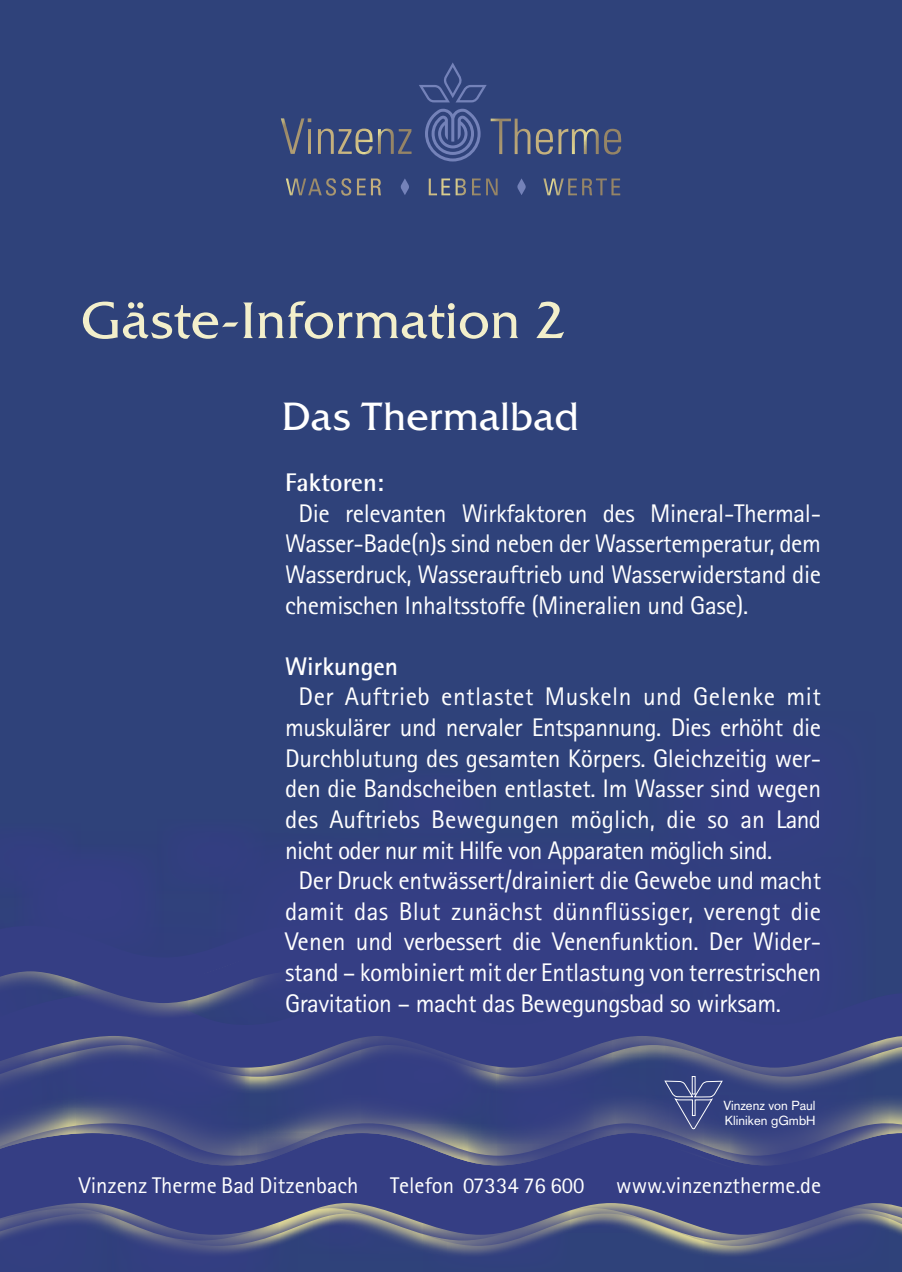
<style>
.page{position:relative;width:902px;height:1272px;background:#fff}
.page>*{position:absolute;margin:0;border:0;box-sizing:border-box;transform-origin:0 0}
.t1{font:51.15px "Fremont";letter-spacing:-.005em;color:#f3efcb}
.t2{font:39.3px "Fremont";color:#fff}
.t3{font:25.5px/30.6px "Rotis Sans Serif";letter-spacing:-.01em;color:#fff;text-align:justify}
.t4{font:25.5px "Rotis Sans Serif";letter-spacing:-.03em;color:#fff}
.t5{font:25.5px "Rotis Sans Serif";letter-spacing:.01em;color:#fff}
.t6{font:25.5px "Rotis Sans Serif";letter-spacing:.02em;color:#fff}
.t7{font:700 25.5px "Rotis Semi Sans";color:#fff}
.t8{font:700 25.5px "Rotis Sans Serif";color:#fff}
.t9{font:22.65px "Rotis Sans Serif";color:#fff}
.t10{font:12.9px/14.7px "Akzidenz Grotesk";color:#fff}
</style>
<div class="page">
<div style="left:0;top:0;width:901px;height:1271px;background:#2f427a"></div>
<svg style="left:875px;top:1036px;width:26px;height:12px"></svg>
<div style="left:209px;top:833px;width:506px;height:217px;background:#353e84"></div>
<div style="left:0;top:831px;width:499px;height:262px;background:#353e84"></div>
<svg style="left:63px;top:977px;width:190px;height:26px"></svg>
<svg style="left:266px;top:1041px;width:197px;height:101px"></svg>
<svg style="left:0;top:1108px;width:68px;height:29px"></svg>
<svg style="left:63px;top:1040px;width:13px;height:68px"></svg>
<svg style="left:646px;top:1055px;width:58px;height:87px"></svg>
<svg style="left:76px;top:1036px;width:172px;height:106px"></svg>
<div style="left:665px;top:857px;width:210px;height:234px;background:#353e84"></div>
<svg style="left:0;top:971px;width:63px;height:143px"></svg>
<svg style="left:638px;top:1036px;width:63px;height:19px"></svg>
<div style="left:0;top:989px;width:26px;height:75px;background:#353e84"></div>
<div style="left:361px;top:1025px;width:134px;height:98px;background:#353e84"></div>
<svg style="left:75px;top:977px;width:113px;height:38px"></svg>
<div style="left:157px;top:819px;width:112px;height:74px;background:#353e84"></div>
<div style="left:378px;top:770px;width:113px;height:75px;background:#31407d"></div>
<div style="left:471px;top:904px;width:167px;height:188px;background:#353e84"></div>
<div style="left:0;top:822px;width:81px;height:75px;background:#353e84"></div>
<div style="left:420px;top:843px;width:113px;height:74px;background:#353e84"></div>
<div style="left:649px;top:711px;width:226px;height:188px;background:#353e84"></div>
<svg style="left:496px;top:1068px;width:172px;height:74px"></svg>
<svg style="left:257px;top:1133px;width:98px;height:9px"></svg>
<svg style="left:468px;top:1131px;width:194px;height:11px;fill:#434c84"></svg>
<svg style="left:242px;top:1138px;width:98px;height:4px"></svg>
<svg style="left:279px;top:1234px;width:425px;height:19px"></svg>
<svg style="left:279px;top:1221px;width:622px;height:13px"></svg>
<svg style="left:282px;top:1214px;width:619px;height:7px"></svg>
<svg style="left:148px;top:1142px;width:556px;height:17px;fill:#353e84"></svg>
<svg style="left:704px;top:1100px;width:184px;height:156px;fill:#384384"></svg>
<svg style="left:120px;top:1214px;width:159px;height:41px"></svg>
<svg style="left:423px;top:1214px;width:147px;height:41px"></svg>
<svg style="left:0;top:1137px;width:120px;height:103px;fill:#353f84"></svg>
<svg style="left:2px;top:1159px;width:899px;height:55px;fill:#353e84"></svg>
<svg style="left:419px;top:62px;width:67px;height:40px"></svg>
<svg style="left:425px;top:109px;width:55px;height:52px"></svg>
<svg style="left:281px;top:118px;width:130px;height:36px"></svg>
<svg style="left:490px;top:119px;width:131px;height:36px"></svg>
<svg style="left:286px;top:178px;width:334px;height:18px"></svg>
<svg style="left:664px;top:1075px;width:58px;height:54px"></svg>
<h1 class="t1" style="left:81px;top:289px;width:487px">Gäste-Information 2</h1>
<h2 class="t2" style="left:281px;top:392px;width:299px">Das Thermalbad</h2>
<p class="t7" style="left:285px;top:467px;width:100px">Faktoren:</p>
<p class="t3" style="left:285px;top:497px;width:537px;text-indent:13px">Die relevanten Wirkfaktoren des Mineral-Thermal-Wasser-Bade(n)s sind neben der Wassertemperatur, dem Wasserdruck, Wasserauftrieb und Wasserwiderstand die chemischen Inhaltsstoffe (Mineralien und Gase).</p>
<p class="t8" style="left:285px;top:650px;width:114px">Wirkungen</p>
<p class="t6" style="left:298px;top:681px;width:524px">Der Auftrieb entlastet Muskeln und Gelenke mit</p>
<p class="t3" style="left:285px;top:712px;width:537px">muskulärer und nervaler Entspannung. Dies erhöht die</p>
<p class="t3" style="left:285px;top:742px;width:537px">Durchblutung des gesamten Körpers. Gleichzeitig wer-</p>
<p class="t3" style="left:285px;top:773px;width:537px">den die Bandscheiben entlastet. Im Wasser sind wegen</p>
<p class="t3" style="left:285px;top:803px;width:537px">des Auftriebs Bewegungen möglich, die so an Land</p>
<p class="t4" style="left:285px;top:834px;width:488px">nicht oder nur mit Hilfe von Apparaten möglich sind.</p>
<p class="t3" style="left:298px;top:865px;width:524px">Der Druck entwässert/drainiert die Gewebe und macht</p>
<p class="t5" style="left:285px;top:896px;width:537px">damit das Blut zunächst dünnflüssiger, verengt die</p>
<p class="t3" style="left:285px;top:926px;width:537px">Venen und verbessert die Venenfunktion. Der Wider-</p>
<p class="t3" style="left:285px;top:956px;width:537px">stand – kombiniert mit der Entlastung von terrestrischen</p>
<p class="t3" style="left:285px;top:987px;width:497px">Gravitation – macht das Bewegungsbad so wirksam.</p>
<p class="t10" style="left:723px;top:1098px;width:93px">Vinzenz von Paul<br>Kliniken gGmbH</p>
<p class="t9" style="left:79px;top:1172px;width:281px">Vinzenz Therme Bad Ditzenbach</p>
<p class="t9" style="left:390px;top:1172px;width:196px">Telefon 07334 76 600</p>
<p class="t9" style="left:616px;top:1172px;width:207px">www.vinzenztherme.de</p>
</div>
